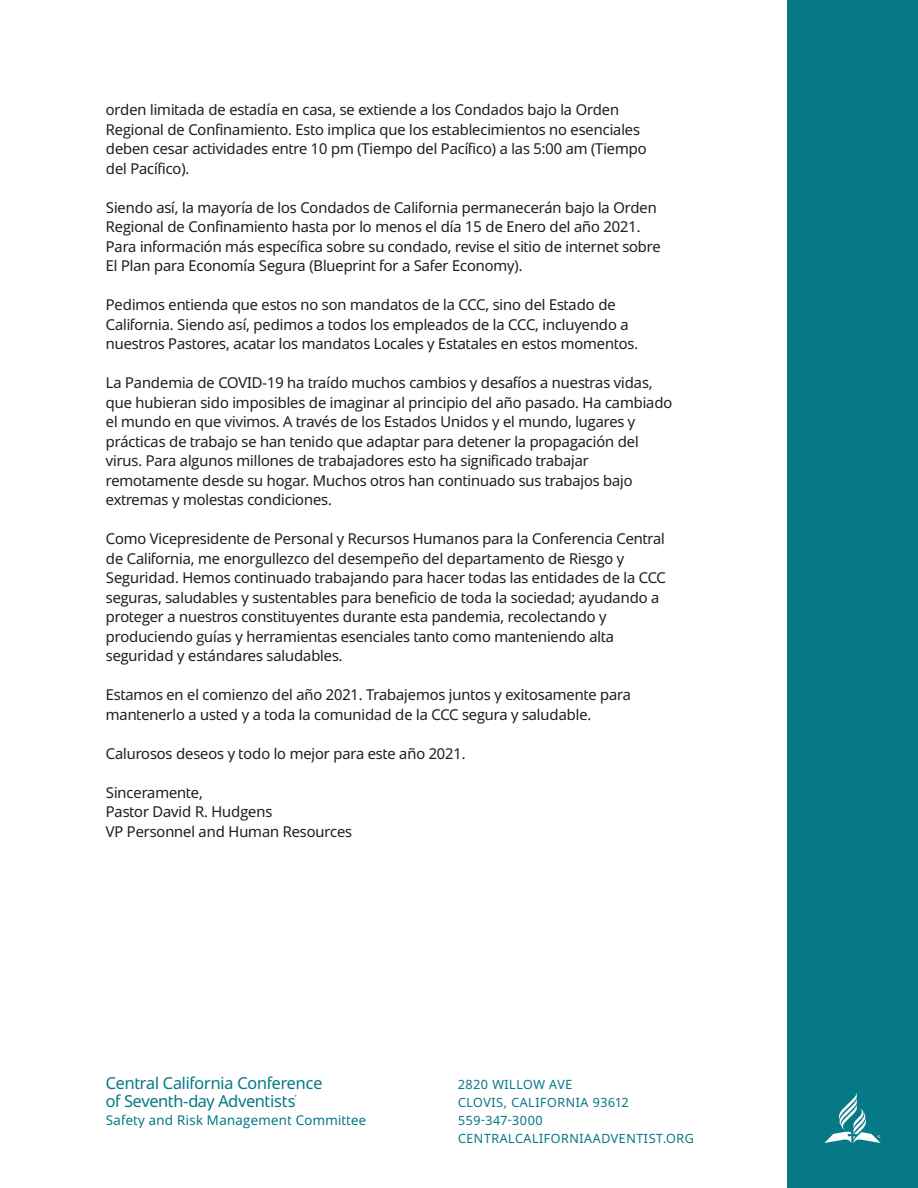
<style>
.page{position:relative;width:918px;height:1188px;background:#fff}
.page>*{position:absolute;margin:0;border:0;box-sizing:border-box;transform-origin:0 0}
.t1{font:16.5px/18px "Advent Sans Logo";color:#057988}
.t2{font:15px/19.5px "Advent Sans Logo";color:#231f20}
.t3{font:13.5px "Advent Sans Logo";letter-spacing:.03em;color:#057988}
.t4{font:12.75px/18px "Advent Sans Logo";letter-spacing:.05em;color:#057988}
</style>
<div class="page">
<div style="left:787px;top:0;width:131px;height:1188px;background:#057988"></div>
<svg style="left:825px;top:1093px;width:55px;height:50px"></svg>
<p class="t2" style="left:106px;top:100px;width:542px">orden limitada de estadía en casa, se extiende a los Condados bajo la Orden Regional de Confinamiento. Esto implica que los establecimientos no esenciales deben cesar actividades entre 10 pm (Tiempo del Pacífico) a las 5:00 am (Tiempo del Pacífico).</p>
<p class="t2" style="left:106px;top:198px;width:556px">Siendo así, la mayoría de los Condados de California permanecerán bajo la Orden Regional de Confinamiento hasta por lo menos el día 15 de Enero del año 2021.<br>Para información más específica sobre su condado, revise el sitio de internet sobre El Plan para Economía Segura (Blueprint for a Safer Economy).</p>
<p class="t2" style="left:106px;top:295px;width:534px">Pedimos entienda que estos no son mandatos de la CCC, sino del Estado de<br>California. Siendo así, pedimos a todos los empleados de la CCC, incluyendo a nuestros Pastores, acatar los mandatos Locales y Estatales en estos momentos.</p>
<p class="t2" style="left:106px;top:373px;width:568px">La Pandemia de COVID-19 ha traído muchos cambios y desafíos a nuestras vidas, que hubieran sido imposibles de imaginar al principio del año pasado. Ha cambiado el mundo en que vivimos. A través de los Estados Unidos y el mundo, lugares y prácticas de trabajo se han tenido que adaptar para detener la propagación del virus. Para algunos millones de trabajadores esto ha significado trabajar remotamente desde su hogar. Muchos otros han continuado sus trabajos bajo extremas y molestas condiciones.</p>
<p class="t2" style="left:106px;top:529px;width:561px">Como Vicepresidente de Personal y Recursos Humanos para la Conferencia Central de California, me enorgullezco del desempeño del departamento de Riesgo y Seguridad. Hemos continuado trabajando para hacer todas las entidades de la CCC seguras, saludables y sustentables para beneficio de toda la sociedad; ayudando a proteger a nuestros constituyentes durante esta pandemia, recolectando y produciendo guías y herramientas esenciales tanto como manteniendo alta seguridad y estándares saludables.</p>
<p class="t2" style="left:106px;top:685px;width:527px">Estamos en el comienzo del año 2021. Trabajemos juntos y exitosamente para mantenerlo a usted y a toda la comunidad de la CCC segura y saludable.</p>
<p class="t2" style="left:106px;top:744px;width:361px">Calurosos deseos y todo lo mejor para este año 2021.</p>
<p class="t2" style="left:106px;top:783px;width:248px">Sinceramente,<br>Pastor David R. Hudgens<br>VP Personnel and Human Resources</p>
<p class="t1" style="left:106px;top:1074px;width:218px">Central California Conference of Seventh-day Adventists</p>
<p class="t3" style="left:106px;top:1110px;width:262px">Safety and Risk Management Committee</p>
<p class="t4" style="left:458px;top:1076px;width:237px">2820 WILLOW AVE<br>CLOVIS, CALIFORNIA 93612<br>559-347-3000<br>CENTRALCALIFORNIAADVENTIST.ORG</p>
</div>
